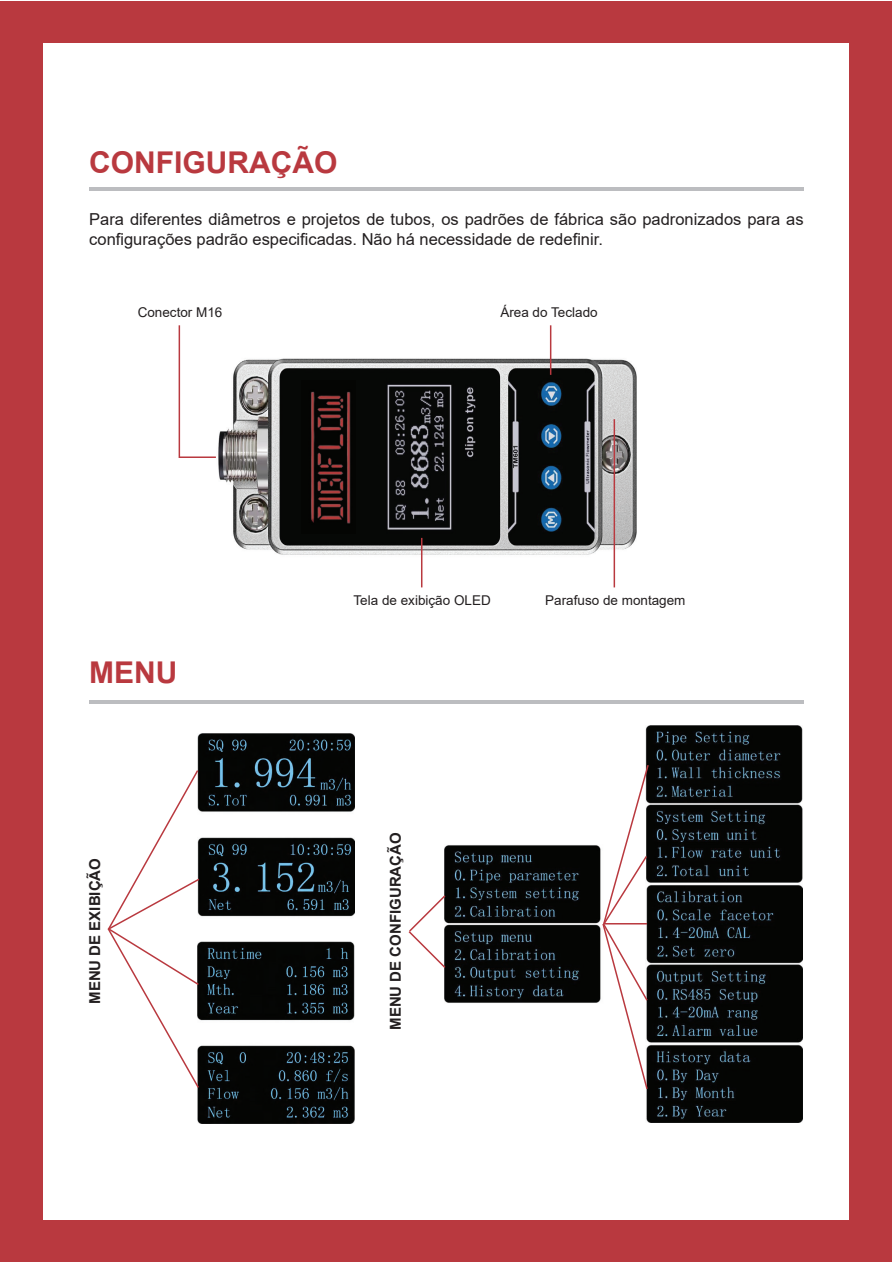
<style>
.page{position:relative;width:893px;height:1263px;background:#fff}
.page>*{position:absolute;margin:0;border:0;box-sizing:border-box;transform-origin:0 0}
.t1{font:700 30px "Arial";color:#b9393f}
.t2{font:16.5px/19.8px "Arial";color:#231f20}
.t3{font:700 15px "Arial";color:#231f20}
.t4{font:13.5px "Arial";color:#231f20}
</style>
<div class="page">
<div style="left:1px;top:1px;width:891px;height:42px;background:#b9393f"></div>
<div style="left:1px;top:1220px;width:891px;height:42px;background:#b9393f"></div>
<div style="left:0;top:11px;width:43px;height:1209px;background:#b9393f"></div>
<div style="left:849px;top:11px;width:43px;height:1209px;background:#b9393f"></div>
<hr style="left:89px;top:187px;width:715px;height:4px;background:#bcbdc0">
<hr style="left:89px;top:700px;width:715px;height:4px;background:#bcbdc0">
<img style="left:178px;top:345px;width:459px;height:218px">
<hr style="left:179px;top:456px;width:37px;height:2px;background:#b9393f">
<hr style="left:179px;top:325px;width:1px;height:133px;background:#b9393f">
<hr style="left:550px;top:325px;width:1px;height:50px;background:#b9393f">
<hr style="left:421px;top:538px;width:1px;height:49px;background:#b9393f">
<hr style="left:614px;top:419px;width:1px;height:168px;background:#b9393f">
<img style="left:198px;top:734px;width:157px;height:389px">
<svg style="left:107px;top:768px;width:94px;height:321px"></svg>
<img style="left:445px;top:725px;width:357px;height:397px">
<svg style="left:408px;top:894px;width:39px;height:75px"></svg>
<svg style="left:601px;top:763px;width:49px;height:328px"></svg>
<img style="left:302px;top:380px;width:54px;height:154px">
<h1 class="t1" style="left:89px;top:141px;width:250px">CONFIGURAÇÃO</h1>
<p class="t2" style="left:89px;top:209px;width:716px">Para diferentes diâmetros e projetos de tubos, os padrões de fábrica são padronizados para as configurações padrão especificadas. Não há necessidade de redefinir.</p>
<p class="t4" style="left:138px;top:303px;width:86px">Conector M16</p>
<p class="t4" style="left:500px;top:303px;width:99px">Área do Teclado</p>
<h1 class="t1" style="left:89px;top:651px;width:90px">MENU</h1>
<p class="t3" style="left:84px;top:1004px;width:147px;rotate:-90deg">MENU DE EXIBIÇÃO</p>
<p class="t4" style="left:353px;top:591px;width:139px">Tela de exibição OLED</p>
<p class="t4" style="left:545px;top:591px;width:142px">Parafuso de montagem</p>
<p class="t3" style="left:385px;top:1030px;width:199px;rotate:-90deg">MENU DE CONFIGURAÇÃO</p>
</div>
